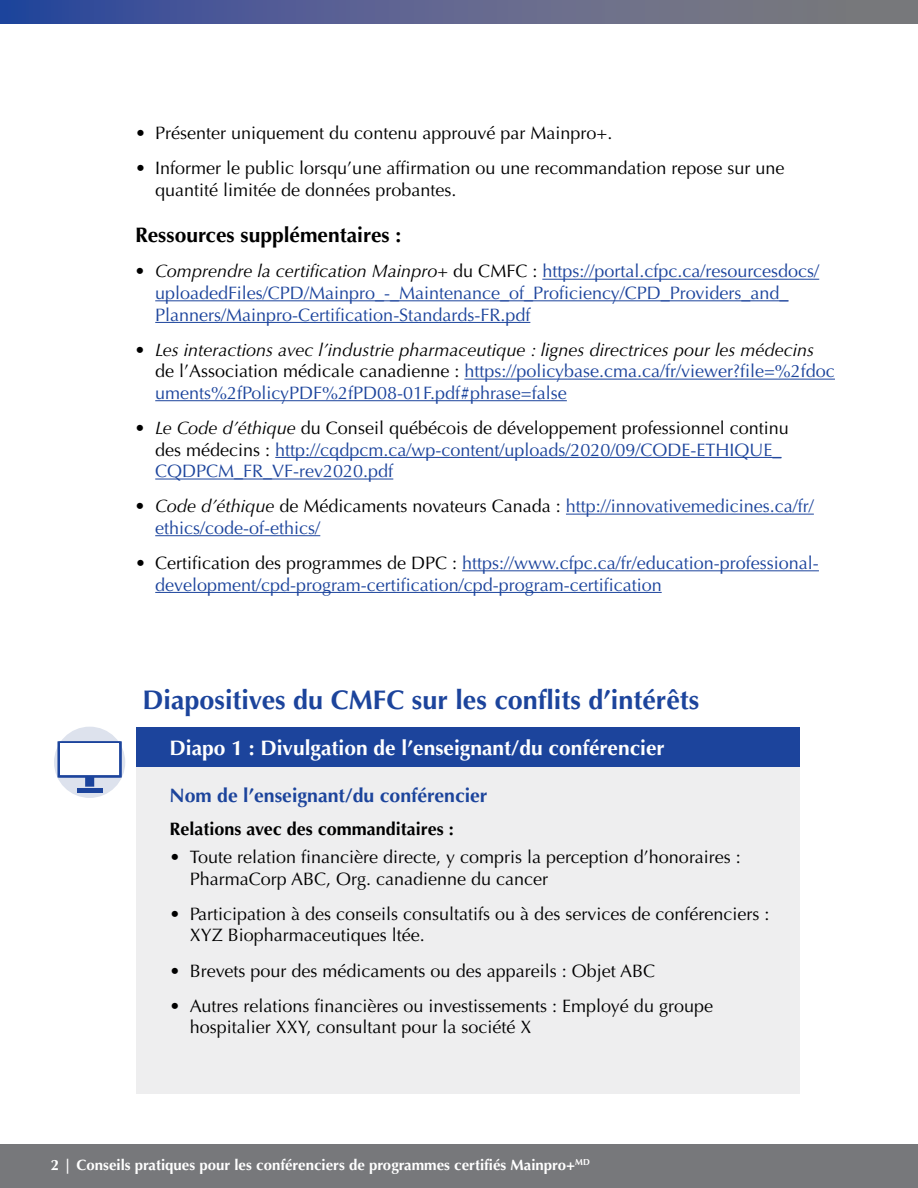
<style>
.page{position:relative;width:918px;height:1188px;background:#fff}
.page>*{position:absolute;margin:0;border:0;box-sizing:border-box;transform-origin:0 0}
.Heading{font:700 27px "Optima";color:#1c449c}
.Heading2{font:700 21px "Optima";color:#fff}
.Heading2-2{font:700 21px "Optima";color:#000}
.Heading3{font:700 19.5px "Optima";color:#1c449c}
.bullets{font:18px/21.6px "Optima";color:#1c449c}
.bullets-2{font:18px/21.6px "Optima";color:#000}
.Heading3-2{font:700 18px "Optima";color:#000}
.t1{font:700 15px "Optima";color:#fff}
.s1{font-style:italic;color:#000}
.s2{color:#000}
</style>
<div class="page">
<div style="left:0;top:1145px;width:918px;height:43px;background:#77787b"></div>
<svg style="left:0;top:0;width:918px;height:24px;background:#5c648e"></svg>
<hr style="left:542px;top:279px;width:277px;height:1px;background:#1c449c">
<hr style="left:155px;top:300px;width:634px;height:1px;background:#1c449c">
<hr style="left:155px;top:322px;width:375px;height:1px;background:#1c449c">
<hr style="left:464px;top:379px;width:371px;height:1px;background:#1c449c">
<hr style="left:155px;top:400px;width:412px;height:1px;background:#1c449c">
<hr style="left:275px;top:457px;width:507px;height:1px;background:#1c449c">
<hr style="left:155px;top:479px;width:238px;height:1px;background:#1c449c">
<hr style="left:566px;top:514px;width:248px;height:1px;background:#1c449c">
<hr style="left:155px;top:535px;width:165px;height:1px;background:#1c449c">
<hr style="left:462px;top:570px;width:357px;height:1px;background:#1c449c">
<hr style="left:155px;top:592px;width:507px;height:1px;background:#1c449c">
<div style="left:136px;top:727px;width:663px;height:48px;background:#1c449c"></div>
<div style="left:136px;top:767px;width:663px;height:60px;background:#eeeeef"></div>
<div style="left:136px;top:801px;width:663px;height:59px;background:#eeeeef"></div>
<div style="left:136px;top:830px;width:663px;height:80px;background:#eeeeef"></div>
<div style="left:136px;top:887px;width:663px;height:80px;background:#eeeeef"></div>
<div style="left:136px;top:943px;width:663px;height:59px;background:#eeeeef"></div>
<div style="left:136px;top:978px;width:663px;height:80px;background:#eeeeef"></div>
<div style="left:136px;top:1035px;width:663px;height:59px;background:#eeeeef"></div>
<div style="left:54px;top:727px;width:71px;height:71px;background:#dde2ed;border-radius:50%"></div>
<svg style="left:57px;top:741px;width:65px;height:46px"></svg>
<hr style="left:77px;top:788px;width:25px;height:4px;background:#1c449c">
<div style="left:60px;top:744px;width:59px;height:31px;background:#fff"></div>
<p class="bullets-2" style="left:135px;top:122px;width:479px">• Présenter uniquement du contenu approuvé par Mainpro+.</p>
<p class="bullets-2" style="left:155px;top:158px;width:631px;text-indent:-20px">• Informer le public lorsqu’une affirmation ou une recommandation repose sur une quantité limitée de données probantes.</p>
<h2 class="Heading2-2" style="left:135px;top:223px;width:268px">Ressources supplémentaires :</h2>
<p class="bullets" style="left:155px;top:261px;width:665px;text-indent:-20px"><span class="s1">• Comprendre la certification Mainpro+</span> <span class="s2">du CMFC :</span> https://portal.cfpc.ca/resourcesdocs/ uploadedFiles/CPD/Mainpro_-_Maintenance_of_Proficiency/CPD_Providers_and_<br>Planners/Mainpro-Certification-Standards-FR.pdf</p>
<p class="bullets" style="left:155px;top:339px;width:681px;text-indent:-20px"><span class="s1">• Les interactions avec l’industrie pharmaceutique : lignes directrices pour les médecins </span><span class="s2">de l’Association médicale canadienne :</span> https://policybase.cma.ca/fr/viewer?file=%2fdoc uments%2fPolicyPDF%2fPD08-01F.pdf#phrase=false</p>
<p class="bullets" style="left:155px;top:417px;width:635px;text-indent:-20px"><span class="s1">• Le Code d’éthique</span> <span class="s2">du Conseil québécois de développement professionnel continu des médecins :</span> http://cqdpcm.ca/wp-content/uploads/2020/09/CODE-ETHIQUE_<br>CQDPCM_FR_VF-rev2020.pdf</p>
<p class="bullets" style="left:155px;top:496px;width:660px;text-indent:-20px"><span class="s1">• Code d’éthique</span> <span class="s2">de Médicaments novateurs Canada :</span> http://innovativemedicines.ca/fr/ ethics/code-of-ethics/</p>
<p class="bullets" style="left:155px;top:552px;width:665px;text-indent:-20px"><span class="s2">• Certification des programmes de DPC :</span> https://www.cfpc.ca/fr/education-professional&shy;development/cpd-program-certification/cpd-program-certification</p>
<h1 class="Heading" style="left:143px;top:684px;width:558px">Diapositives du CMFC sur les conflits d’intérêts</h1>
<h2 class="Heading2" style="left:170px;top:736px;width:497px">Diapo 1 : Divulgation de l’enseignant/du conférencier</h2>
<p class="Heading3" style="left:170px;top:784px;width:320px">Nom de l’enseignant/du conférencier</p>
<p class="Heading3-2" style="left:170px;top:818px;width:286px">Relations avec des commanditaires :</p>
<p class="bullets-2" style="left:190px;top:847px;width:552px;text-indent:-20px">• Toute relation financière directe, y compris la perception d’honoraires :<br>PharmaCorp ABC, Org. canadienne du cancer</p>
<p class="bullets-2" style="left:190px;top:903px;width:581px;text-indent:-20px">• Participation à des conseils consultatifs ou à des services de conférenciers :<br>XYZ Biopharmaceutiques ltée.</p>
<p class="bullets-2" style="left:170px;top:960px;width:487px">• Brevets pour des médicaments ou des appareils : Objet ABC</p>
<p class="bullets-2" style="left:190px;top:995px;width:525px;text-indent:-20px">• Autres relations financières ou investissements : Employé du groupe hospitalier XXY, consultant pour la société X</p>
<p class="t1" style="left:51px;top:1156px;width:541px">2 | Conseils pratiques pour les conférenciers de programmes certifiés Mainpro+<sup>MD</sup></p>
</div>
